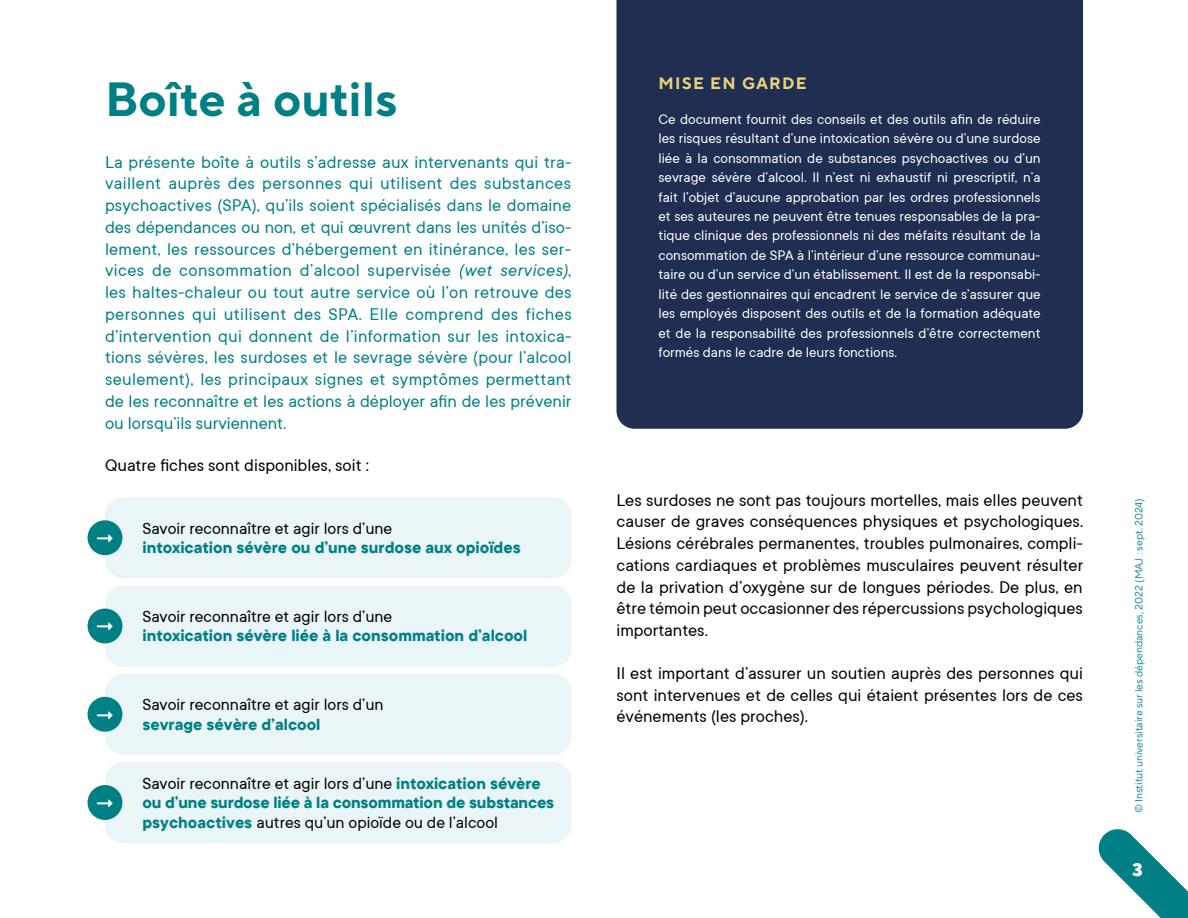
<style>
.page{position:relative;width:1188px;height:918px;background:#fff}
.page>*{position:absolute;margin:0;border:0;box-sizing:border-box;transform-origin:0 0}
.t1{font:700 48px "TT Norms Pro";color:#008084}
.t2{font:18.75px/21.8px "TT Commons";color:#008084;text-align:justify}
.t3{font:18.75px/21.8px "TT Commons";color:#000;text-align:justify}
.t4{font:700 18px/19.5px "TT Commons";color:#008084}
.t5{font:18px "TT Commons";color:#000}
.t6{font:18px "Font Awesome 5 Pro";color:#fff}
.t7{font:800 18px "TT Norms Pro";color:#fff}
.t8{font:700 16.5px "TT Norms Pro";letter-spacing:.075em;color:#ebd476}
.t9{font:15.3px/19.5px "TT Commons";color:#fff;text-align:justify}
.t10{font:10.5px "TT Norms Pro";letter-spacing:-.005em;color:#008084}
.s1{font-style:italic}
.s2{font-weight:400;color:#000}
</style>
<div class="page">
<div style="left:616px;top:0;width:467px;height:429px;background:#1f2e51"></div>
<div style="left:105px;top:497px;width:467px;height:81px;background:#e9f5f7;border-radius:18px"></div>
<div style="left:105px;top:585px;width:467px;height:81px;background:#e9f5f7;border-radius:18px"></div>
<div style="left:105px;top:674px;width:467px;height:81px;background:#e9f5f7;border-radius:18px"></div>
<div style="left:105px;top:762px;width:467px;height:81px;background:#e9f5f7;border-radius:18px"></div>
<svg style="left:1098px;top:829px;width:90px;height:89px"></svg>
<div style="left:88px;top:520px;width:34px;height:35px;background:#008084;border-radius:50%"></div>
<div style="left:88px;top:609px;width:34px;height:34px;background:#008084;border-radius:50%"></div>
<div style="left:88px;top:697px;width:34px;height:35px;background:#008084;border-radius:50%"></div>
<div style="left:88px;top:785px;width:34px;height:35px;background:#008084;border-radius:50%"></div>
<h1 class="t1" style="left:105px;top:64px;width:294px">Boîte à outils</h1>
<p class="t2" style="left:105px;top:150px;width:468px">La présente boîte à outils s’adresse aux intervenants qui tra&shy;vaillent auprès des personnes qui utilisent des substances psychoactives (SPA), qu’ils soient spécialisés dans le domaine des dépendances ou non, et qui œuvrent dans les unités d’iso&shy;lement, les ressources d’hébergement en itinérance, les ser&shy;vices de consommation d’alcool supervisée <span class="s1">(wet services)</span>, les haltes-chaleur ou tout autre service où l’on retrouve des personnes qui utilisent des SPA. Elle comprend des fiches d’intervention qui donnent de l’information sur les intoxica&shy;tions sévères, les surdoses et le sevrage sévère (pour l’alcool seulement), les principaux signes et symptômes permettant de les reconnaître et les actions à déployer afin de les prévenir ou lorsqu’ils surviennent.</p>
<p class="t3" style="left:105px;top:454px;width:265px">Quatre fiches sont disponibles, soit :</p>
<p class="t6" style="left:97px;top:529px;width:17px">□■□●▼▼</p>
<p class="t6" style="left:97px;top:618px;width:17px">□■□●▼▼</p>
<p class="t6" style="left:97px;top:706px;width:17px">□■□●▼▼</p>
<p class="t6" style="left:97px;top:794px;width:17px">□■□●▼▼</p>
<p class="t5" style="left:142px;top:517px;width:251px">Savoir reconnaître et agir lors d’une</p>
<p class="t4" style="left:142px;top:537px;width:380px">intoxication sévère ou d’une surdose aux opioïdes</p>
<p class="t5" style="left:142px;top:605px;width:251px">Savoir reconnaître et agir lors d’une</p>
<p class="t4" style="left:142px;top:626px;width:386px">intoxication sévère liée à la consommation d’alcool</p>
<p class="t5" style="left:142px;top:693px;width:243px">Savoir reconnaître et agir lors d’un</p>
<p class="t4" style="left:142px;top:714px;width:180px">sevrage sévère d’alcool</p>
<p class="t4" style="left:142px;top:773px;width:413px"><span class="s2">Savoir reconnaître et agir lors d’une</span> intoxication sévère ou d’une surdose liée à la consommation de substances psychoactives <span class="s2">autres qu’un opioïde ou de l’alcool</span></p>
<p class="t8" style="left:658px;top:71px;width:150px">MISE EN GARDE</p>
<p class="t9" style="left:658px;top:109px;width:384px">Ce document fournit des conseils et des outils afin de réduire les risques résultant d’une intoxication sévère ou d’une surdose liée à la consommation de substances psychoactives ou d’un sevrage sévère d’alcool. Il n’est ni exhaustif ni prescriptif, n’a fait l’objet d’aucune approbation par les ordres professionnels et ses auteures ne peuvent être tenues responsables de la pra&shy;tique clinique des professionnels ni des méfaits résultant de la consommation de SPA à l’intérieur d’une ressource communau&shy;taire ou d’un service d’un établissement. Il est de la responsabi&shy;lité des gestionnaires qui encadrent le service de s’assurer que les employés disposent des outils et de la formation adéquate et de la responsabilité des professionnels d’être correctement formés dans le cadre de leurs fonctions.</p>
<p class="t3" style="left:616px;top:488px;width:468px">Les surdoses ne sont pas toujours mortelles, mais elles peuvent causer de graves conséquences physiques et psychologiques.<br>Lésions cérébrales permanentes, troubles pulmonaires, compli&shy;cations cardiaques et problèmes musculaires peuvent résulter de la privation d’oxygène sur de longues périodes. De plus, en être témoin peut occasionner des répercussions psychologiques importantes.</p>
<p class="t3" style="left:616px;top:662px;width:468px">Il est important d’assurer un soutien auprès des personnes qui sont intervenues et de celles qui étaient présentes lors de ces événements (les proches).</p>
<p class="t10" style="left:1131px;top:813px;width:317px;rotate:-90deg">© Institut universitaire sur les dépendances, 2022 (MAJ : sept. 2024)</p>
<p class="t7" style="left:1132px;top:856px;width:12px">3</p>
</div>
